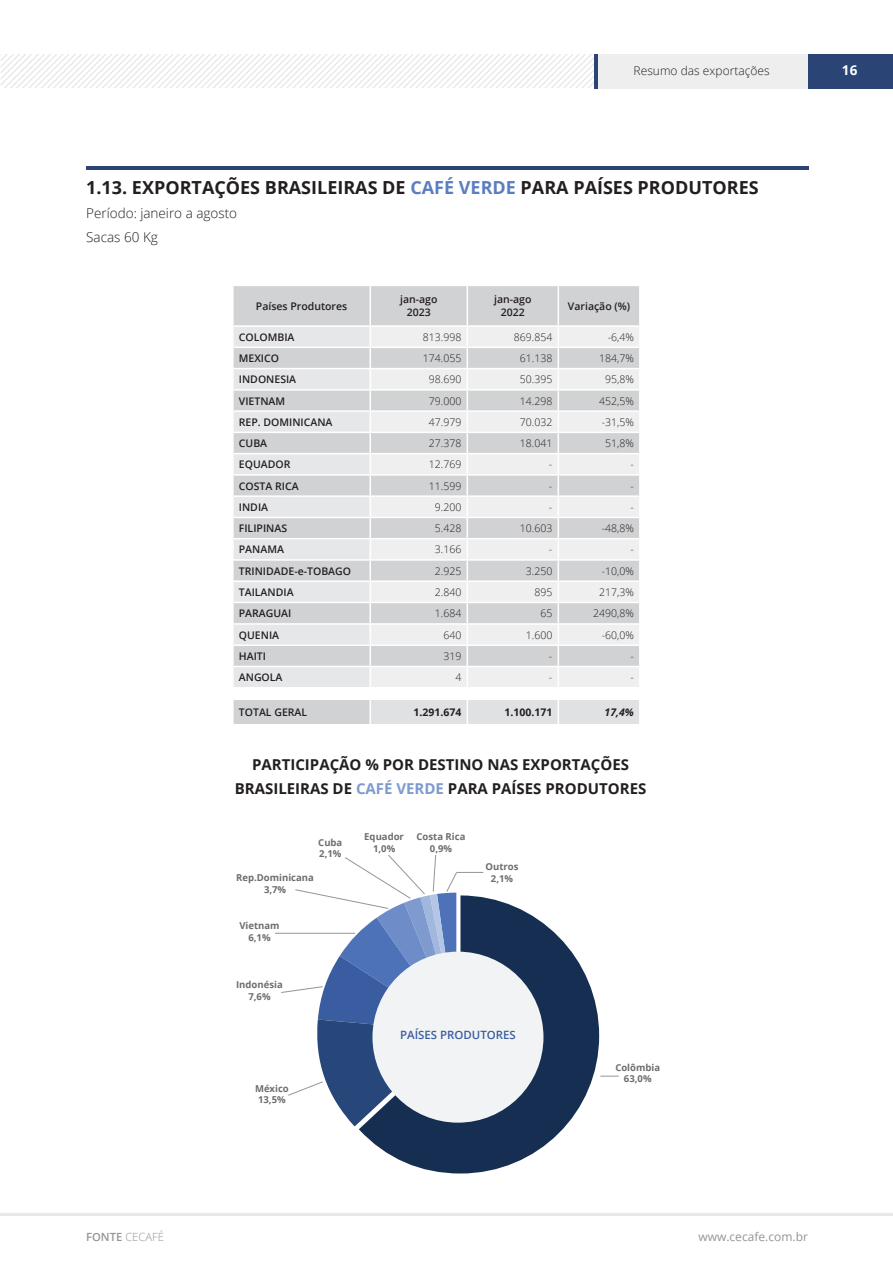
<style>
.page{position:relative;width:893px;height:1263px;background:#fff}
.page>*{position:absolute;margin:0;border:0;box-sizing:border-box;transform-origin:0 0}
.t1{font:700 18px "Open Sans";color:#231f20}
.t2{font:700 15px/24px "Open Sans";color:#231f20;text-align:center}
.t3{font:300 13.5px/24px "Open Sans";color:#231f20}
.t4{font:700 13.5px "Open Sans";color:#fff}
.t5{font:300 12px "Open Sans";color:#231f20}
.t6{font:12px "Open Sans";color:#939598}
.t7{font:600 11.4px "Open Sans";color:#395da0}
.t8{font:300 11.25px "Open Sans";color:#939598}
.t9{font:300 10.5px "Open Sans";color:#231f20}
.t10{font:600 10.5px/12.6px "Open Sans";color:#231f20;text-align:center}
.t11{font:700 10.5px "Open Sans";color:#231f20}
.t12{font:italic 700 10.5px "Open Sans";color:#231f20}
.t13{font:700 9.45px/11.4px "Open Sans";color:#6c6d70;text-align:center}
.s1{color:#5c7ec0}
.s2{color:#7e9acf}
.s3{font-weight:600}
</style>
<div class="page">
<hr style="left:0;top:1213px;width:893px;height:3px;background:#e6e7e9">
<svg style="left:1px;top:54px;width:593px;height:34px"></svg>
<div style="left:595px;top:54px;width:213px;height:34px;background:#eeeeef"></div>
<div style="left:808px;top:54px;width:85px;height:34px;background:#294475"></div>
<hr style="left:594px;top:54px;width:4px;height:34px;background:#294475">
<hr style="left:86px;top:167px;width:723px;height:3px;background:#294475">
<div style="left:234px;top:286px;width:405px;height:39px;background:#d1d2d4"></div>
<hr style="left:369px;top:286px;width:2px;height:39px;background:#fff">
<hr style="left:467px;top:286px;width:1px;height:39px;background:#fff">
<hr style="left:558px;top:286px;width:1px;height:39px;background:#fff">
<svg style="left:233px;top:325px;width:407px;height:399px"></svg>
<hr style="left:639px;top:700px;width:2px;height:24px;background:#fff">
<svg style="left:359px;top:897px;width:240px;height:276px;fill:#162e52"></svg>
<div style="left:372px;top:952px;width:171px;height:171px;background:#f2f3f4;border-radius:50%"></div>
<svg style="left:600px;top:1076px;width:19px;height:1px"></svg>
<svg style="left:281px;top:855px;width:202px;height:271px"></svg>
<hr style="left:275px;top:933px;width:80px;height:1px;background:#939598">
<p class="t5" style="left:634px;top:63px;width:138px">Resumo das exportações</p>
<p class="t4" style="left:842px;top:61px;width:17px">16</p>
<h1 class="t1" style="left:86px;top:175px;width:674px">1.13. EXPORTAÇÕES BRASILEIRAS DE <span class="s1">CAFÉ VERDE</span> PARA PAÍSES PRODUTORES</h1>
<p class="t3" style="left:86px;top:201px;width:153px">Período: janeiro a agosto<br>Sacas 60 Kg</p>
<p class="t10" style="left:256px;top:299px;width:93px">Países Produtores</p>
<p class="t10" style="left:400px;top:293px;width:39px">jan-ago<br>2023</p>
<p class="t10" style="left:494px;top:293px;width:39px">jan-ago<br>2022</p>
<p class="t10" style="left:568px;top:299px;width:64px">Variação (%)</p>
<p class="t10" style="left:239px;top:330px;width:57px">COLOMBIA</p>
<p class="t9" style="left:423px;top:330px;width:40px">813.998</p>
<p class="t9" style="left:514px;top:330px;width:40px">869.854</p>
<p class="t9" style="left:608px;top:330px;width:28px">-6,4%</p>
<p class="t10" style="left:239px;top:352px;width:42px">MEXICO</p>
<p class="t9" style="left:423px;top:351px;width:40px">174.055</p>
<p class="t9" style="left:520px;top:351px;width:34px">61.138</p>
<p class="t9" style="left:599px;top:351px;width:36px">184,7%</p>
<p class="t10" style="left:239px;top:373px;width:59px">INDONESIA</p>
<p class="t9" style="left:429px;top:372px;width:34px">98.690</p>
<p class="t9" style="left:520px;top:372px;width:34px">50.395</p>
<p class="t9" style="left:605px;top:372px;width:30px">95,8%</p>
<p class="t10" style="left:239px;top:394px;width:48px">VIETNAM</p>
<p class="t9" style="left:429px;top:393px;width:34px">79.000</p>
<p class="t9" style="left:520px;top:393px;width:34px">14.298</p>
<p class="t9" style="left:599px;top:393px;width:36px">452,5%</p>
<p class="t10" style="left:239px;top:415px;width:95px">REP. DOMINICANA</p>
<p class="t9" style="left:429px;top:415px;width:34px">47.979</p>
<p class="t9" style="left:520px;top:415px;width:34px">70.032</p>
<p class="t9" style="left:602px;top:415px;width:34px">-31,5%</p>
<p class="t10" style="left:239px;top:437px;width:30px">CUBA</p>
<p class="t9" style="left:429px;top:436px;width:34px">27.378</p>
<p class="t9" style="left:520px;top:436px;width:34px">18.041</p>
<p class="t9" style="left:605px;top:436px;width:30px">51,8%</p>
<p class="t10" style="left:239px;top:458px;width:53px">EQUADOR</p>
<p class="t9" style="left:429px;top:457px;width:34px">12.769</p>
<p class="t9" style="left:549px;top:457px;width:5px">-</p>
<p class="t9" style="left:630px;top:457px;width:5px">-</p>
<p class="t10" style="left:239px;top:479px;width:61px">COSTA RICA</p>
<p class="t9" style="left:429px;top:478px;width:34px">11.599</p>
<p class="t9" style="left:549px;top:478px;width:5px">-</p>
<p class="t9" style="left:630px;top:478px;width:5px">-</p>
<p class="t10" style="left:239px;top:500px;width:31px">INDIA</p>
<p class="t9" style="left:435px;top:500px;width:28px">9.200</p>
<p class="t9" style="left:549px;top:500px;width:5px">-</p>
<p class="t9" style="left:630px;top:500px;width:5px">-</p>
<p class="t10" style="left:239px;top:522px;width:50px">FILIPINAS</p>
<p class="t9" style="left:435px;top:521px;width:28px">5.428</p>
<p class="t9" style="left:520px;top:521px;width:34px">10.603</p>
<p class="t9" style="left:602px;top:521px;width:34px">-48,8%</p>
<p class="t10" style="left:239px;top:543px;width:47px">PANAMA</p>
<p class="t9" style="left:435px;top:542px;width:28px">3.166</p>
<p class="t9" style="left:549px;top:542px;width:5px">-</p>
<p class="t9" style="left:630px;top:542px;width:5px">-</p>
<p class="t10" style="left:239px;top:564px;width:114px">TRINIDADE-e-TOBAGO</p>
<p class="t9" style="left:435px;top:564px;width:28px">2.925</p>
<p class="t9" style="left:526px;top:564px;width:28px">3.250</p>
<p class="t9" style="left:602px;top:564px;width:34px">-10,0%</p>
<p class="t10" style="left:239px;top:585px;width:56px">TAILANDIA</p>
<p class="t9" style="left:435px;top:585px;width:28px">2.840</p>
<p class="t9" style="left:534px;top:585px;width:19px">895</p>
<p class="t9" style="left:599px;top:585px;width:36px">217,3%</p>
<p class="t10" style="left:239px;top:607px;width:54px">PARAGUAI</p>
<p class="t9" style="left:435px;top:606px;width:28px">1.684</p>
<p class="t9" style="left:540px;top:606px;width:13px">65</p>
<p class="t9" style="left:593px;top:606px;width:42px">2490,8%</p>
<p class="t10" style="left:239px;top:628px;width:42px">QUENIA</p>
<p class="t9" style="left:443px;top:628px;width:19px">640</p>
<p class="t9" style="left:526px;top:628px;width:28px">1.600</p>
<p class="t9" style="left:602px;top:628px;width:34px">-60,0%</p>
<p class="t10" style="left:239px;top:649px;width:29px">HAITI</p>
<p class="t9" style="left:443px;top:649px;width:19px">319</p>
<p class="t9" style="left:549px;top:649px;width:5px">-</p>
<p class="t9" style="left:630px;top:649px;width:5px">-</p>
<p class="t10" style="left:239px;top:671px;width:45px">ANGOLA</p>
<p class="t9" style="left:455px;top:670px;width:7px">4</p>
<p class="t9" style="left:549px;top:670px;width:5px">-</p>
<p class="t9" style="left:630px;top:670px;width:5px">-</p>
<p class="t10" style="left:239px;top:706px;width:70px">TOTAL GERAL</p>
<p class="t11" style="left:413px;top:705px;width:49px">1.291.674</p>
<p class="t11" style="left:504px;top:705px;width:49px">1.100.171</p>
<p class="t12" style="left:605px;top:705px;width:31px">17,4%</p>
<h2 class="t2" style="left:235px;top:752px;width:413px">PARTICIPAÇÃO % POR DESTINO NAS EXPORTAÇÕES<br>BRASILEIRAS DE <span class="s2">CAFÉ VERDE</span> PARA PAÍSES PRODUTORES</h2>
<p class="t13" style="left:364px;top:831px;width:41px">Equador<br>1,0%</p>
<p class="t13" style="left:318px;top:836px;width:26px;text-align:left">Cuba<br>2,1%</p>
<p class="t13" style="left:417px;top:831px;width:50px">Costa Rica<br>0,9%</p>
<p class="t13" style="left:236px;top:872px;width:79px">Rep.Dominicana<br>3,7%</p>
<p class="t13" style="left:239px;top:920px;width:42px">Vietnam<br>6,1%</p>
<p class="t13" style="left:236px;top:979px;width:48px">Indonésia<br>7,6%</p>
<p class="t13" style="left:485px;top:861px;width:34px">Outros<br>2,1%</p>
<p class="t8" style="left:86px;top:1229px;width:80px"><span class="s3">FONTE</span> CECAFÉ</p>
<p class="t13" style="left:255px;top:1082px;width:35px">México<br>13,5%</p>
<p class="t7" style="left:400px;top:1027px;width:117px">PAÍSES PRODUTORES</p>
<p class="t13" style="left:615px;top:1061px;width:46px">Colômbia<br>63,0%</p>
<p class="t6" style="left:698px;top:1229px;width:111px">www.cecafe.com.br</p>
</div>
